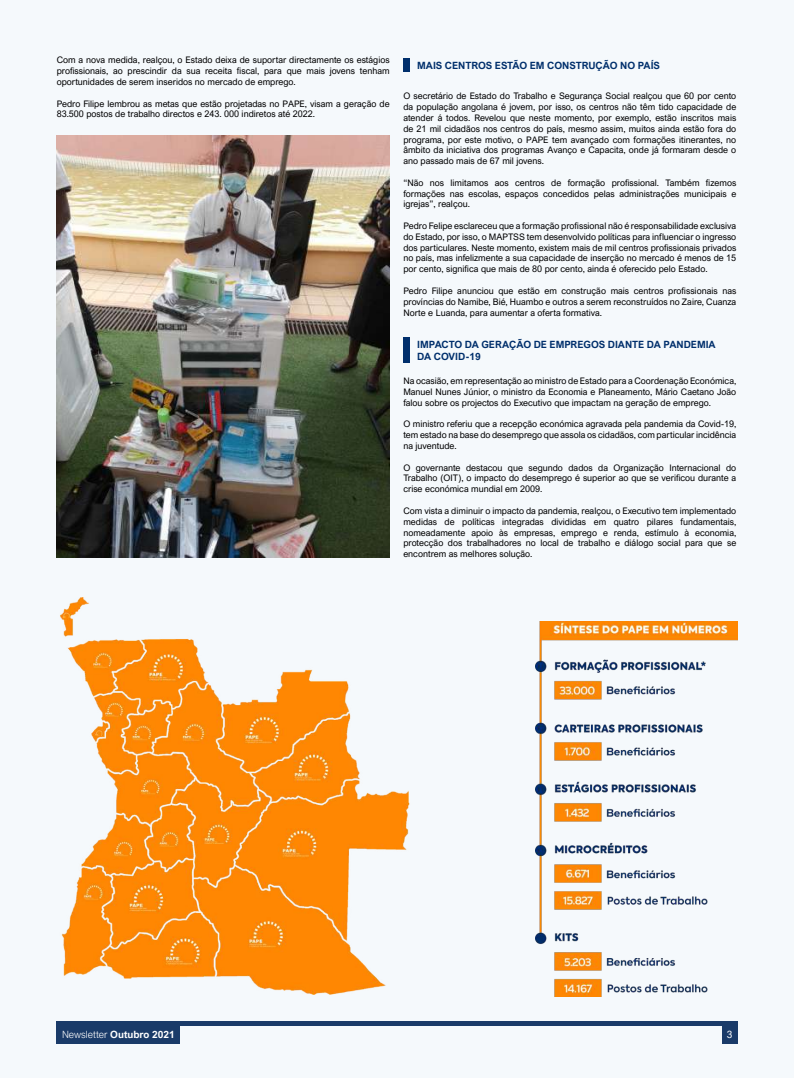
<style>
.page{position:relative;width:794px;height:1078px;background:#fff}
.page>*{position:absolute;margin:0;border:0;box-sizing:border-box;transform-origin:0 0}
.t1{font:700 10px/12px "Arial Nova";color:#002f6c}
.t2{font:700 10px "Arial Nova";color:#fff}
.t3{font:10px "Arial Nova";color:#fff}
.t4{font:9px/10.8px "Arial Nova";color:#000001;text-align:justify}
.s1{font-weight:300}
</style>
<div class="page">
<div style="left:0;top:0;width:794px;height:1077px;background:#f5f9fc"></div>
<div style="left:57px;top:1020px;width:123px;height:23px;background:#1a3b69"></div>
<div style="left:57px;top:1020px;width:680px;height:5px;background:#1a3b69"></div>
<div style="left:722px;top:1020px;width:15px;height:23px;background:#1a3b69"></div>
<img style="left:57px;top:136px;width:332px;height:421px">
<div style="left:403px;top:58px;width:7px;height:14px;background:#002f6c"></div>
<div style="left:403px;top:337px;width:7px;height:26px;background:#002f6c"></div>
<img style="left:60px;top:597px;width:350px;height:396px">
<img style="left:535px;top:621px;width:202px;height:375px">
<p class="t4" style="left:57px;top:55px;width:334px">Com a nova medida, realçou, o Estado deixa de suportar directamente os estágios profissionais, ao prescindir da sua receita fiscal, para que mais jovens tenham oportunidades de serem inseridos no mercado de emprego.</p>
<p class="t4" style="left:57px;top:98px;width:334px">Pedro Filipe lembrou as metas que estão projetadas no PAPE, visam a geração de<br>83.500 postos de trabalho directos e 243. 000 indiretos até 2022.</p>
<p class="t4" style="left:403px;top:91px;width:334px">O secretário de Estado do Trabalho e Segurança Social realçou que 60 por cento da população angolana é jovem, por isso, os centros não têm tido capacidade de atender á todos. Revelou que neste momento, por exemplo, estão inscritos mais de 21 mil cidadãos nos centros do país, mesmo assim, muitos ainda estão fora do programa, por este motivo, o PAPE tem avançado com formações itinerantes, no âmbito da iniciativa dos programas Avanço e Capacita, onde já formaram desde o ano passado mais de 67 mil jovens.</p>
<p class="t4" style="left:403px;top:177px;width:334px">“Não nos limitamos aos centros de formação profissional. Também fizemos formações nas escolas, espaços concedidos pelas administrações municipais e igrejas”, realçou.</p>
<p class="t4" style="left:403px;top:220px;width:334px">Pedro Felipe esclareceu que a formação profissional não é responsabilidade exclusiva do Estado, por isso, o MAPTSS tem desenvolvido políticas para influenciar o ingresso dos particulares. Neste momento, existem mais de mil centros profissionais privados no país, mas infelizmente a sua capacidade de inserção no mercado é menos de 15 por cento, significa que mais de 80 por cento, ainda é oferecido pelo Estado.</p>
<p class="t4" style="left:403px;top:285px;width:334px">Pedro Filipe anunciou que estão em construção mais centros profissionais nas províncias do Namibe, Bié, Huambo e outros a serem reconstruídos no Zaire, Cuanza Norte e Luanda, para aumentar a oferta formativa.</p>
<p class="t1" style="left:417px;top:60px;width:244px">MAIS CENTROS ESTÃO EM CONSTRUÇÃO NO PAÍS</p>
<p class="t1" style="left:417px;top:338px;width:300px">IMPACTO DA GERAÇÃO DE EMPREGOS DIANTE DA PANDEMIA<br>DA COVID-19</p>
<p class="t4" style="left:403px;top:375px;width:334px">Na ocasião, em representação ao ministro de Estado para a Coordenação Económica, Manuel Nunes Júnior, o ministro da Economia e Planeamento, Mário Caetano João falou sobre os projectos do Executivo que impactam na geração de emprego.</p>
<p class="t4" style="left:403px;top:419px;width:334px">O ministro referiu que a recepção económica agravada pela pandemia da Covid-19, tem estado na base do desemprego que assola os cidadãos, com particular incidência na juventude.</p>
<p class="t4" style="left:403px;top:462px;width:334px">O governante destacou que segundo dados da Organização Internacional do Trabalho (OIT), o impacto do desemprego é superior ao que se verificou durante a crise económica mundial em 2009.</p>
<p class="t4" style="left:403px;top:505px;width:334px">Com vista a diminuir o impacto da pandemia, realçou, o Executivo tem implementado medidas de políticas integradas divididas em quatro pilares fundamentais, nomeadamente apoio às empresas, emprego e renda, estímulo à economia, protecção dos trabalhadores no local de trabalho e diálogo social para que se encontrem as melhores solução.</p>
<p class="t2" style="left:62px;top:1028px;width:114px"><span class="s1">Newsletter</span> Outubro 2021</p>
<p class="t3" style="left:727px;top:1028px;width:7px">3</p>
</div>
